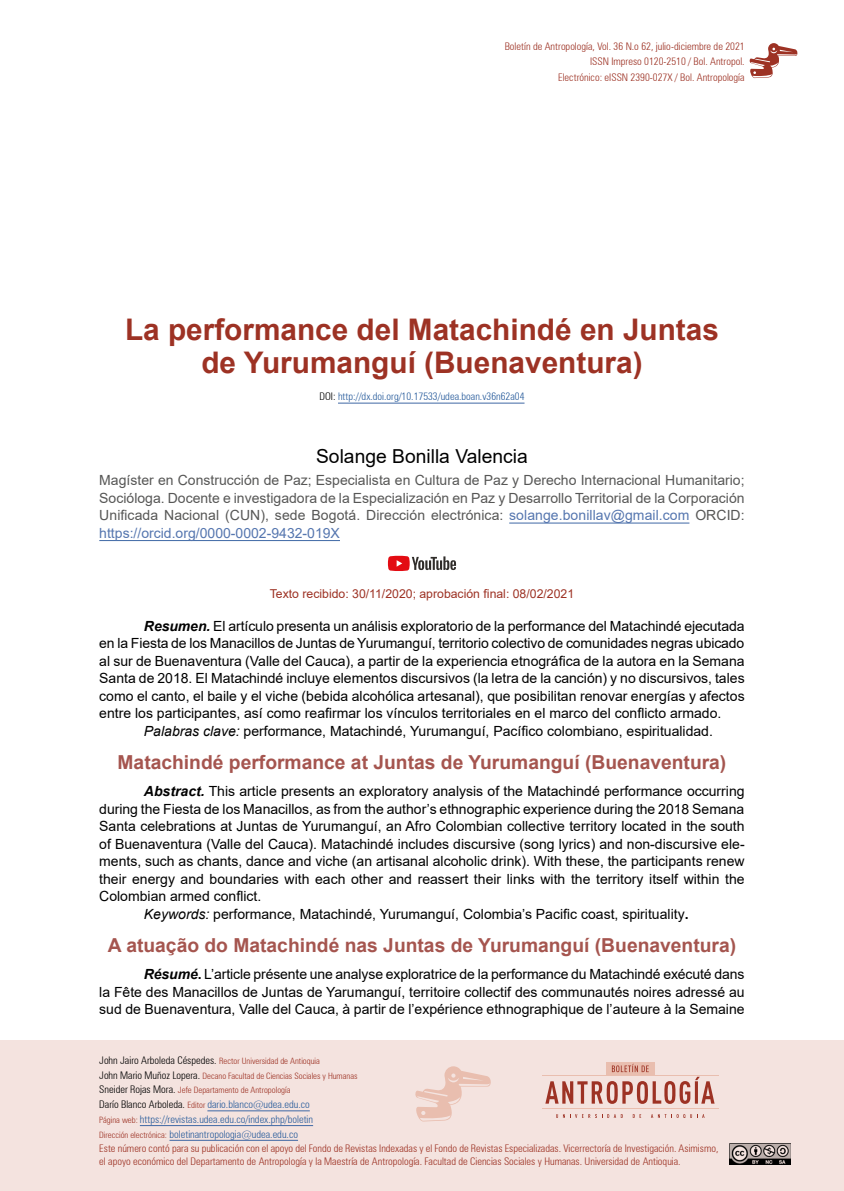
<style>
.page{position:relative;width:844px;height:1191px;background:#fff}
.page>*{position:absolute;margin:0;border:0;box-sizing:border-box;transform-origin:0 0}
.t1{font:700 29.75px/33.2px "Arial";color:#9d3224;text-align:center}
.t2{font:700 19.25px "Arial";color:#a5554f}
.t3{font:19.25px "Arial";color:#000}
.t4{font:14px/17.5px "Arial";color:#000;text-align:justify}
.t5{font:14px/17.5px "Arial";color:#575756;text-align:justify}
.t6{font:12.25px "Arial";color:#9d3224}
.t7{font:300 condensed 10.5px/14.7px "Zurich BT";color:#9d3224}
.t8{font:300 condensed 10.5px "Zurich BT";color:#275b9b}
.t9{font:300 condensed 8.75px/14.7px "Zurich BT";color:#9d3224}
.s1{color:#000}
.s2{color:#5576af}
.s3{font-weight:700;font-style:italic}
.s4{font-style:italic}
.s5{font-weight:700}
.s6{font-size:10.5px;color:#000}
.s7{font-size:8.75px}
.s8{color:#275b9b}
</style>
<div class="page">
<hr style="left:338px;top:403px;width:186px;height:1px;background:#3f68a5">
<hr style="left:509px;top:523px;width:180px;height:1px;background:#3f68a5">
<hr style="left:99px;top:540px;width:241px;height:1px;background:#3f68a5">
<div style="left:0;top:1040px;width:843px;height:151px;background:#f4e3df"></div>
<img style="left:729px;top:1143px;width:61px;height:21px">
<div style="left:606px;top:1062px;width:48px;height:13px;background:#e9beaf"></div>
<svg style="left:545px;top:1063px;width:169px;height:40px"></svg>
<hr style="left:542px;top:1107px;width:176px;height:1px;background:#e9beaf">
<hr style="left:542px;top:1075px;width:176px;height:1px;background:#e9beaf">
<svg style="left:556px;top:1114px;width:66px;height:4px"></svg>
<svg style="left:632px;top:1114px;width:9px;height:4px"></svg>
<svg style="left:651px;top:1114px;width:53px;height:4px"></svg>
<hr style="left:207px;top:1110px;width:103px;height:1px;background:#3f68a5">
<hr style="left:140px;top:1125px;width:173px;height:1px;background:#3f68a5">
<hr style="left:169px;top:1140px;width:129px;height:1px;background:#3f68a5">
<svg style="left:415px;top:1066px;width:76px;height:56px"></svg>
<svg style="left:749px;top:43px;width:49px;height:36px"></svg>
<svg style="left:388px;top:556px;width:68px;height:15px"></svg>
<p class="t7" style="left:504px;top:38px;width:241px;line-height:15.6px;text-align:right">Boletín de Antropología, Vol. 36 N.o 62, julio-diciembre de 2021<br>ISSN Impreso 0120-2510 / Bol. Antropol.<br>Electrónico: eISSN 2390-027X / Bol. Antropología</p>
<h1 class="t1" style="left:125px;top:313px;width:595px">La performance del Matachindé en Juntas de Yurumanguí (Buenaventura)</h1>
<p class="t8" style="left:319px;top:390px;width:206px"><span class="s1">DOI:</span> http://dx.doi.org/10.17533/udea.boan.v36n62a04</p>
<h2 class="t3" style="left:316px;top:443px;width:213px">Solange Bonilla Valencia</h2>
<p class="t5" style="left:99px;top:471px;width:646px">Magíster en Construcción de Paz; Especialista en Cultura de Paz y Derecho Internacional Humanitario; Socióloga. Docente e investigadora de la Especialización en Paz y Desarrollo Territorial de la Corporación Unificada Nacional (CUN), sede Bogotá. Dirección electrónica: <span class="s2">solange.bonillav@gmail.com</span> ORCID: <span class="s2">https://orcid.org/0000-0002-9432-019X</span></p>
<p class="t6" style="left:270px;top:585px;width:306px">Texto recibido: 30/11/2020; aprobación final: 08/02/2021</p>
<p class="t4" style="left:144px;top:617px;width:602px"><span class="s3">Resumen.</span> El artículo presenta un análisis exploratorio de la performance del Matachindé ejecutada</p>
<p class="t4" style="left:99px;top:634px;width:646px">en la Fiesta de los Manacillos de Juntas de Yurumanguí, territorio colectivo de comunidades negras ubicado</p>
<p class="t4" style="left:99px;top:652px;width:646px">al sur de Buenaventura (Valle del Cauca), a partir de la experiencia etnográfica de la autora en la Semana</p>
<p class="t4" style="left:99px;top:669px;width:646px">Santa de 2018. El Matachindé incluye elementos discursivos (la letra de la canción) y no discursivos, tales</p>
<p class="t4" style="left:99px;top:687px;width:646px">como el canto, el baile y el viche (bebida alcohólica artesanal), que posibilitan renovar energías y afectos</p>
<p class="t4" style="left:99px;top:704px;width:623px">entre los participantes, así como reafirmar los vínculos territoriales en el marco del conflicto armado.</p>
<p class="t4" style="left:144px;top:722px;width:570px"><span class="s4">Palabras clave:</span> performance, Matachindé, Yurumanguí, Pacífico colombiano, espiritualidad.</p>
<h2 class="t2" style="left:118px;top:748px;width:610px">Matachindé performance at Juntas de Yurumanguí (Buenaventura)</h2>
<p class="t4" style="left:144px;top:782px;width:602px"><span class="s3">Abstract.</span> This article presents an exploratory analysis of the Matachindé performance occurring</p>
<p class="t4" style="left:99px;top:800px;width:646px">during the Fiesta de los Manacillos, as from the author’s ethnographic experience during the 2018 Semana</p>
<p class="t4" style="left:99px;top:817px;width:646px">Santa celebrations at Juntas de Yurumanguí, an Afro Colombian collective territory located in the south</p>
<p class="t4" style="left:99px;top:835px;width:646px">of Buenaventura (Valle del Cauca). Matachindé includes discursive (song lyrics) and non-discursive ele-</p>
<p class="t4" style="left:99px;top:852px;width:646px">ments, such as chants, dance and viche (an artisanal alcoholic drink). With these, the participants renew</p>
<p class="t4" style="left:99px;top:870px;width:646px">their energy and boundaries with each other and reassert their links with the territory itself within the</p>
<p class="t4" style="left:99px;top:887px;width:163px">Colombian armed conflict.</p>
<p class="t4" style="left:144px;top:905px;width:546px"><span class="s4">Keywords:</span> performance, Matachindé, Yurumanguí, Colombia’s Pacific coast, spirituality<span class="s5">.</span></p>
<h2 class="t2" style="left:108px;top:931px;width:629px">A atuação do Matachindé nas Juntas de Yurumanguí (Buenaventura)</h2>
<p class="t4" style="left:99px;top:965px;width:646px;text-indent:45px"><span class="s3">Résumé</span><span class="s5">.</span> L’article présente une analyse exploratrice de la performance du Matachindé exécuté dans la Fête des Manacillos de Juntas de Yarumanguí, territoire collectif des communautés noires adressé au sud de Buenaventura, Valle del Cauca, à partir de l’expérience ethnographique de l’auteure à la Semaine</p>
<p class="t9" style="left:99px;top:1053px;width:260px"><span class="s6">John Jairo Arboleda Céspedes.</span> Rector Universidad de Antioquia<br><span class="s6">John Mario Muñoz Lopera.</span> Decano Facultad de Ciencias Sociales y Humanas<br><span class="s6">Sneider Rojas Mora.</span> Jefe Departamento de Antropología</p>
<p class="t7" style="left:99px;top:1097px;width:620px"><span class="s1">Darío Blanco Arboleda.</span> <span class="s7">Editor</span> <span class="s8">dario.blanco@udea.edu.co<br></span><span class="s7">Página web:</span> <span class="s8">https://revistas.udea.edu.co/index.php/boletin<br></span><span class="s7">Dirección electrónica:</span> <span class="s8">boletinantropologia@udea.edu.co<br></span>Este número contó para su publicación con el apoyo del Fondo de Revistas Indexadas y el Fondo de Revistas Especializadas. Vicerrectoría de Investigación. Asimismo,</p>
<p class="t7" style="left:99px;top:1153px;width:582px">el apoyo económico del Departamento de Antropología y la Maestría de Antropología. Facultad de Ciencias Sociales y Humanas. Universidad de Antioquia.</p>
</div>
